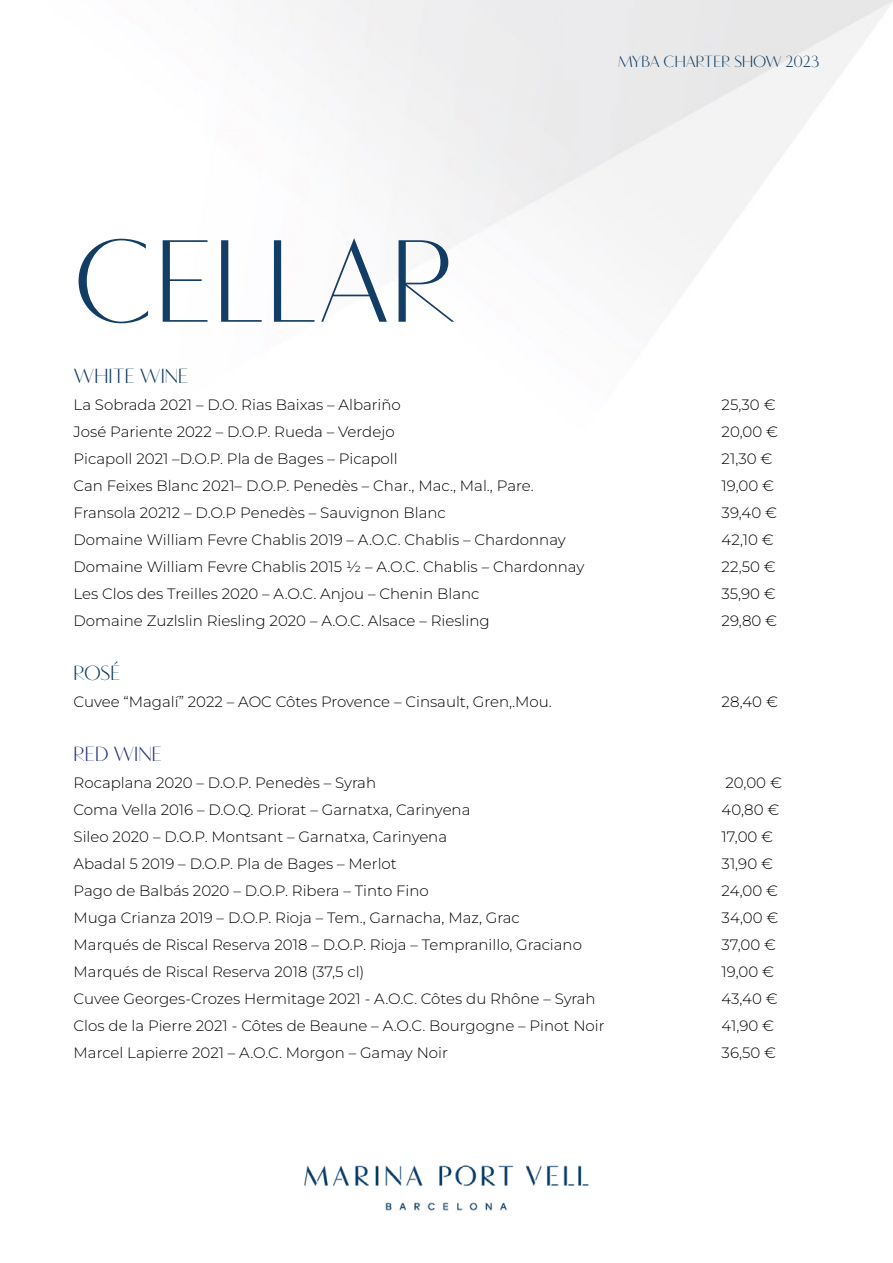
<style>
.page{position:relative;width:893px;height:1263px;background:#fff}
.page>*{position:absolute;margin:0;border:0;box-sizing:border-box;transform-origin:0 0}
.t1{font:120px "Vanitas";color:#123d64}
.t2{font:21px "Vanitas";color:#123d64}
.t3{font:21px "Vanitas";color:#283583}
.t4{font:16.5px "Vanitas";color:#0d3d63}
.t5{font:300 15px "Montserrat";color:#000}
</style>
<div class="page">
<img style="left:304px;top:1165px;width:285px;height:46px">
<h1 class="t1" style="left:74px;top:209px;width:384px">CELLAR</h1>
<p class="t4" style="left:618px;top:52px;width:203px">MYBA CHARTER SHOW 2023</p>
<h2 class="t2" style="left:74px;top:363px;width:116px">WHITE WINE</h2>
<p class="t5" style="left:74px;top:395px;width:329px">La Sobrada 2021 – D.O. Rias Baixas – Albariño</p>
<p class="t5" style="left:722px;top:395px;width:56px">25,30 €</p>
<p class="t5" style="left:74px;top:422px;width:323px">José Pariente 2022 – D.O.P. Rueda – Verdejo</p>
<p class="t5" style="left:722px;top:422px;width:58px">20,00 €</p>
<p class="t5" style="left:74px;top:449px;width:326px">Picapoll 2021 –D.O.P. Pla de Bages – Picapoll</p>
<p class="t5" style="left:722px;top:449px;width:52px">21,30 €</p>
<p class="t5" style="left:74px;top:476px;width:462px">Can Feixes Blanc 2021– D.O.P. Penedès – Char., Mac., Mal., Pare.</p>
<p class="t5" style="left:722px;top:476px;width:54px">19,00 €</p>
<p class="t5" style="left:74px;top:503px;width:374px">Fransola 20212 – D.O.P Penedès – Sauvignon Blanc</p>
<p class="t5" style="left:722px;top:503px;width:57px">39,40 €</p>
<p class="t5" style="left:74px;top:530px;width:494px">Domaine William Fevre Chablis 2019 – A.O.C. Chablis – Chardonnay</p>
<p class="t5" style="left:722px;top:530px;width:54px">42,10 €</p>
<p class="t5" style="left:74px;top:557px;width:512px">Domaine William Fevre Chablis 2015 ½ – A.O.C. Chablis – Chardonnay</p>
<p class="t5" style="left:722px;top:557px;width:56px">22,50 €</p>
<p class="t5" style="left:74px;top:584px;width:407px">Les Clos des Treilles 2020 – A.O.C. Anjou – Chenin Blanc</p>
<p class="t5" style="left:722px;top:584px;width:56px">35,90 €</p>
<p class="t5" style="left:74px;top:611px;width:418px">Domaine Zuzlslin Riesling 2020 – A.O.C. Alsace – Riesling</p>
<p class="t5" style="left:722px;top:611px;width:57px">29,80 €</p>
<h2 class="t2" style="left:74px;top:660px;width:49px">ROSÉ</h2>
<p class="t5" style="left:74px;top:692px;width:480px">Cuvee “Magalí” 2022 – AOC Côtes Provence – Cinsault, Gren,.Mou.</p>
<p class="t5" style="left:722px;top:692px;width:58px">28,40 €</p>
<h2 class="t3" style="left:74px;top:741px;width:90px">RED WINE</h2>
<p class="t5" style="left:74px;top:773px;width:304px">Rocaplana 2020 – D.O.P. Penedès – Syrah</p>
<p class="t5" style="left:725px;top:773px;width:58px">20,00 €</p>
<p class="t5" style="left:74px;top:800px;width:398px">Coma Vella 2016 – D.O.Q. Priorat – Garnatxa, Carinyena</p>
<p class="t5" style="left:722px;top:800px;width:59px">40,80 €</p>
<p class="t5" style="left:74px;top:827px;width:375px">Sileo 2020 – D.O.P. Montsant – Garnatxa, Carinyena</p>
<p class="t5" style="left:722px;top:827px;width:53px">17,00 €</p>
<p class="t5" style="left:74px;top:854px;width:325px">Abadal 5 2019 – D.O.P. Pla de Bages – Merlot</p>
<p class="t5" style="left:722px;top:854px;width:53px">31,90 €</p>
<p class="t5" style="left:74px;top:881px;width:357px">Pago de Balbás 2020 – D.O.P. Ribera – Tinto Fino</p>
<p class="t5" style="left:722px;top:881px;width:58px">24,00 €</p>
<p class="t5" style="left:74px;top:908px;width:448px">Muga Crianza 2019 – D.O.P. Rioja – Tem., Garnacha, Maz, Grac</p>
<p class="t5" style="left:722px;top:908px;width:58px">34,00 €</p>
<p class="t5" style="left:74px;top:935px;width:510px">Marqués de Riscal Reserva 2018 – D.O.P. Rioja – Tempranillo, Graciano</p>
<p class="t5" style="left:722px;top:935px;width:56px">37,00 €</p>
<p class="t5" style="left:74px;top:962px;width:292px">Marqués de Riscal Reserva 2018 (37,5 cl)</p>
<p class="t5" style="left:722px;top:962px;width:54px">19,00 €</p>
<p class="t5" style="left:74px;top:989px;width:524px">Cuvee Georges-Crozes Hermitage 2021 - A.O.C. Côtes du Rhône – Syrah</p>
<p class="t5" style="left:722px;top:989px;width:58px">43,40 €</p>
<p class="t5" style="left:74px;top:1016px;width:533px">Clos de la Pierre 2021 - Côtes de Beaune – A.O.C. Bourgogne – Pinot Noir</p>
<p class="t5" style="left:722px;top:1016px;width:54px">41,90 €</p>
<p class="t5" style="left:74px;top:1043px;width:376px">Marcel Lapierre 2021 – A.O.C. Morgon – Gamay Noir</p>
<p class="t5" style="left:722px;top:1043px;width:56px">36,50 €</p>
</div>
